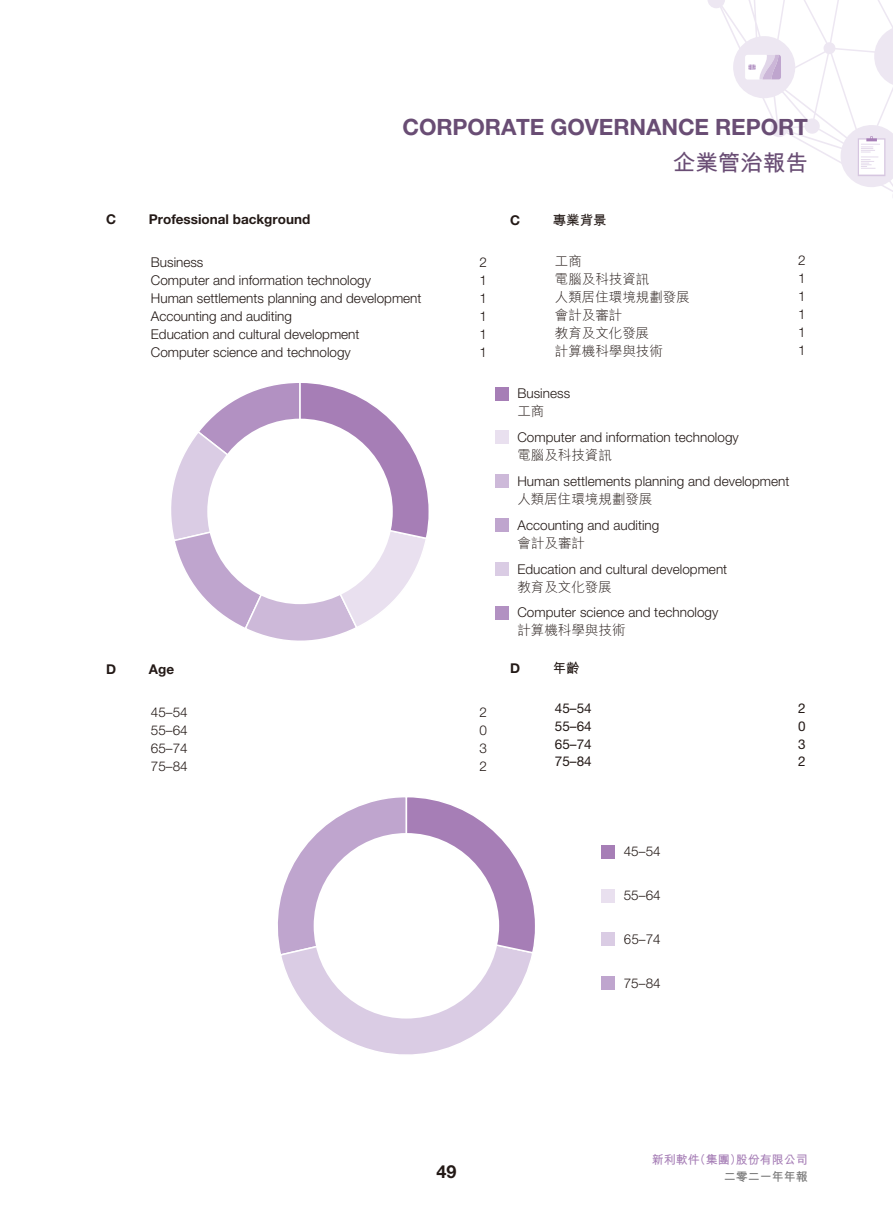
<style>
.page{position:relative;width:893px;height:1212px;background:#fff}
.page>*{position:absolute;margin:0;border:0;box-sizing:border-box;transform-origin:0 0}
.t1{font:700 22.5px "Helvetica Neue LT Std";letter-spacing:-.005em;color:#694d74}
.t2{font:700 22.5px "M Hei HK";color:#694d74}
.t3{font:700 18px "Helvetica Neue LT Std";color:#231916}
.t4{font:300 13.5px "Helvetica Neue LT Std";color:#231916}
.t5{font:13.5px "M Hei HK Light E Ten B5 H";color:#231916}
.t6{font:300 13.5px "M Hei HK";color:#231916}
.t7{font:700 13.5px "Helvetica Neue LT Std";color:#231916}
.t8{font:13.5px "Helvetica Neue LT Std";color:#231916}
.t9{font:700 13.5px "M Hei HK";color:#231916}
.t10{font:700 12px "M Hei HK";color:#a67eb6}
.t11{font:700 12px "M Hei HK";color:#727272}
.s1{font-family:"Helvetica Neue LT Std";font-weight:300}
</style>
<div class="page">
<svg style="left:707px;top:0;width:186px;height:198px"></svg>
<svg style="left:171px;top:383px;width:258px;height:258px"></svg>
<div style="left:207px;top:419px;width:186px;height:185px;background:#fff;border-radius:50%"></div>
<div style="left:495px;top:387px;width:13px;height:13px;background:#a67eb6"></div>
<div style="left:495px;top:431px;width:13px;height:13px;background:#e9e0ef"></div>
<div style="left:495px;top:475px;width:13px;height:13px;background:#cdb9d9"></div>
<div style="left:495px;top:518px;width:13px;height:14px;background:#bfa5ce"></div>
<div style="left:495px;top:562px;width:13px;height:13px;background:#dacce4"></div>
<div style="left:495px;top:606px;width:13px;height:13px;background:#b291c2"></div>
<svg style="left:278px;top:797px;width:257px;height:258px"></svg>
<div style="left:314px;top:833px;width:185px;height:185px;background:#fff;border-radius:50%"></div>
<div style="left:601px;top:845px;width:13px;height:13px;background:#a67eb6"></div>
<div style="left:601px;top:889px;width:13px;height:13px;background:#e9e0ef"></div>
<div style="left:601px;top:933px;width:13px;height:13px;background:#dacce4"></div>
<div style="left:601px;top:977px;width:13px;height:13px;background:#bfa5ce"></div>
<h1 class="t1" style="left:402px;top:113px;width:407px">CORPORATE GOVERNANCE REPORT</h1>
<h1 class="t2" style="left:673px;top:146px;width:136px">企業管治報告</h1>
<p class="t7" style="left:106px;top:211px;width:12px">C</p>
<p class="t7" style="left:149px;top:211px;width:163px">Professional background</p>
<p class="t4" style="left:151px;top:254px;width:54px">Business</p>
<p class="t4" style="left:479px;top:254px;width:9px">2</p>
<p class="t4" style="left:151px;top:272px;width:222px">Computer and information technology</p>
<p class="t4" style="left:479px;top:272px;width:9px">1</p>
<p class="t4" style="left:151px;top:290px;width:272px">Human settlements planning and development</p>
<p class="t4" style="left:479px;top:290px;width:9px">1</p>
<p class="t4" style="left:151px;top:308px;width:143px">Accounting and auditing</p>
<p class="t4" style="left:479px;top:308px;width:9px">1</p>
<p class="t4" style="left:151px;top:326px;width:210px">Education and cultural development</p>
<p class="t4" style="left:479px;top:326px;width:9px">1</p>
<p class="t4" style="left:151px;top:344px;width:201px">Computer science and technology</p>
<p class="t4" style="left:479px;top:344px;width:9px">1</p>
<p class="t7" style="left:106px;top:661px;width:12px">D</p>
<p class="t7" style="left:149px;top:661px;width:27px">Age</p>
<p class="t4" style="left:151px;top:704px;width:38px">45–54</p>
<p class="t4" style="left:479px;top:704px;width:9px">2</p>
<p class="t4" style="left:151px;top:722px;width:38px">55–64</p>
<p class="t4" style="left:479px;top:722px;width:9px">0</p>
<p class="t4" style="left:151px;top:740px;width:38px">65–74</p>
<p class="t4" style="left:479px;top:740px;width:9px">3</p>
<p class="t4" style="left:151px;top:758px;width:38px">75–84</p>
<p class="t4" style="left:479px;top:758px;width:9px">2</p>
<p class="t7" style="left:510px;top:211px;width:12px">C</p>
<p class="t9" style="left:553px;top:210px;width:55px">專業背景</p>
<p class="t6" style="left:555px;top:254px;width:28px">工商</p>
<p class="t4" style="left:798px;top:252px;width:9px">2</p>
<p class="t6" style="left:555px;top:272px;width:96px">電腦及科技資訊</p>
<p class="t4" style="left:798px;top:270px;width:9px">1</p>
<p class="t6" style="left:555px;top:290px;width:136px">人類居住環境規劃發展</p>
<p class="t4" style="left:798px;top:288px;width:9px">1</p>
<p class="t6" style="left:555px;top:308px;width:69px">會計及審計</p>
<p class="t4" style="left:798px;top:306px;width:9px">1</p>
<p class="t6" style="left:555px;top:326px;width:96px">教育及文化發展</p>
<p class="t4" style="left:798px;top:324px;width:9px">1</p>
<p class="t6" style="left:555px;top:344px;width:109px">計算機科學與技術</p>
<p class="t4" style="left:798px;top:342px;width:9px">1</p>
<p class="t4" style="left:517px;top:385px;width:54px">Business</p>
<p class="t5" style="left:517px;top:404px;width:29px">工商</p>
<p class="t4" style="left:517px;top:429px;width:223px">Computer and information technology</p>
<p class="t5" style="left:517px;top:448px;width:96px">電腦及科技資訊</p>
<p class="t4" style="left:517px;top:473px;width:274px">Human settlements planning and development</p>
<p class="t5" style="left:517px;top:492px;width:137px">人類居住環境規劃發展</p>
<p class="t4" style="left:517px;top:517px;width:143px">Accounting and auditing</p>
<p class="t5" style="left:517px;top:536px;width:69px">會計及審計</p>
<p class="t4" style="left:517px;top:560px;width:211px">Education and cultural development</p>
<p class="t5" style="left:517px;top:580px;width:96px">教育及文化發展</p>
<p class="t4" style="left:517px;top:604px;width:203px">Computer science and technology</p>
<p class="t5" style="left:517px;top:623px;width:110px">計算機科學與技術</p>
<p class="t7" style="left:510px;top:660px;width:12px">D</p>
<p class="t9" style="left:553px;top:658px;width:28px">年齡</p>
<p class="t8" style="left:555px;top:700px;width:38px">45–54</p>
<p class="t8" style="left:798px;top:700px;width:9px">2</p>
<p class="t8" style="left:555px;top:718px;width:38px">55–64</p>
<p class="t8" style="left:798px;top:718px;width:9px">0</p>
<p class="t8" style="left:555px;top:736px;width:38px">65–74</p>
<p class="t8" style="left:798px;top:736px;width:9px">3</p>
<p class="t8" style="left:555px;top:753px;width:38px">75–84</p>
<p class="t8" style="left:798px;top:753px;width:9px">2</p>
<p class="t4" style="left:624px;top:843px;width:38px">45–54</p>
<p class="t4" style="left:624px;top:887px;width:38px">55–64</p>
<p class="t5" style="left:624px;top:932px;width:38px">65<span class="s1">–</span>74</p>
<p class="t4" style="left:624px;top:975px;width:38px">75–84</p>
<h2 class="t3" style="left:436px;top:1160px;width:22px">49</h2>
<p class="t10" style="left:652px;top:1151px;width:157px">新利軟件（集團）股份有限公司</p>
<p class="t11" style="left:724px;top:1167px;width:85px">二零二一年年報</p>
</div>
